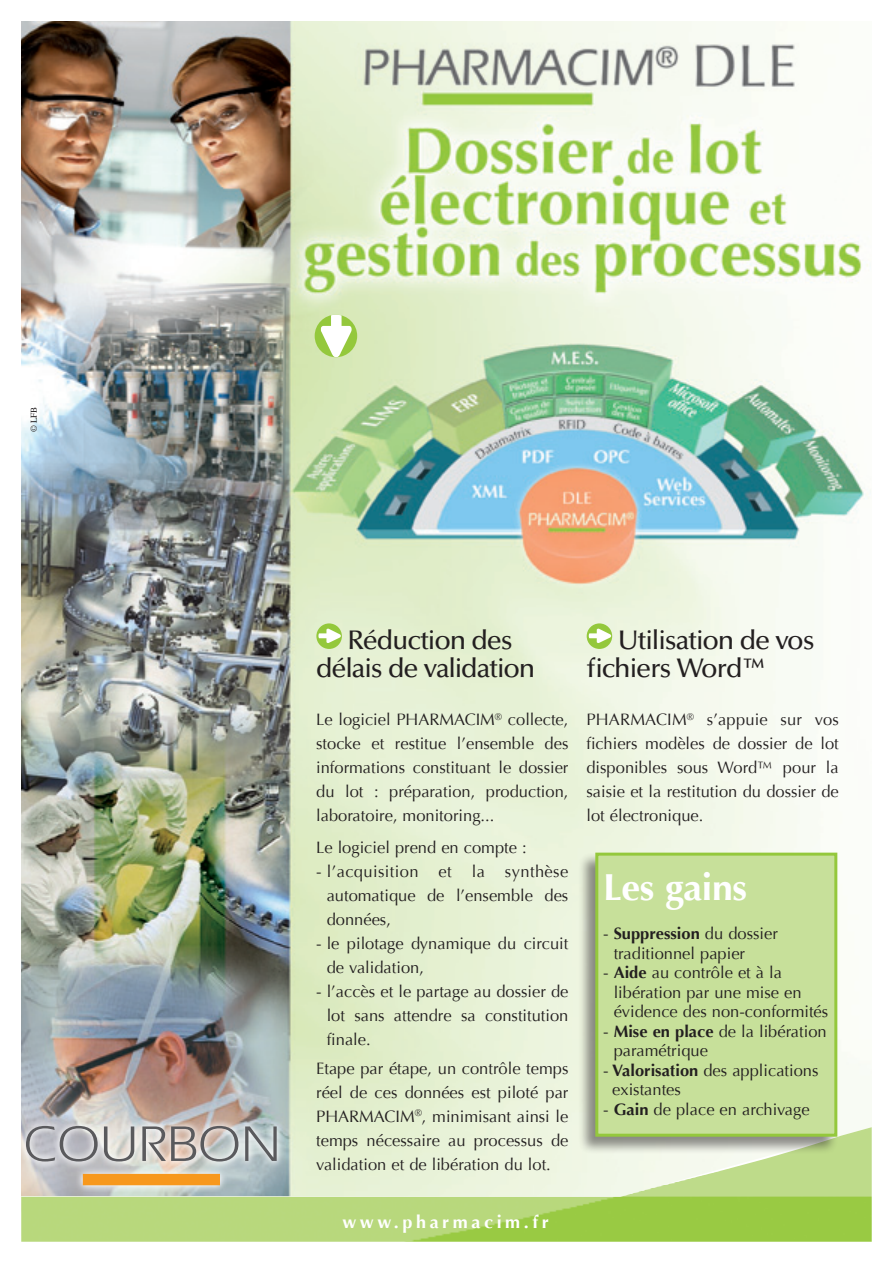
<style>
.page{position:relative;width:893px;height:1263px;background:#fff}
.page>*{position:absolute;margin:0;border:0;box-sizing:border-box;transform-origin:0 0}
.t1{font:700 37.5px "Optima";letter-spacing:-.01em;color:#fff}
.t2{font:500 27px/28.5px "Optima";letter-spacing:-.04em;color:#231f20;text-align:center}
.t3{font:700 18px "Optima";letter-spacing:.2em;color:#fff}
.t4{font:16.5px/24px "Optima";color:#231f20;text-align:justify}
.t5{font:9px "Times";color:#231f20}
.s1{font-weight:700}
</style>
<div class="page">
<img style="left:21px;top:21px;width:851px;height:1106px">
<img style="left:21px;top:1127px;width:851px;height:115px">
<svg style="left:21px;top:1116px;width:262px;height:76px;background:#c6c8c6"></svg>
<svg style="left:26px;top:1126px;width:72px;height:35px;background:#b1b1b6"></svg>
<svg style="left:104px;top:1126px;width:30px;height:35px"></svg>
<svg style="left:142px;top:1126px;width:96px;height:35px;background:#b5afac"></svg>
<svg style="left:245px;top:1126px;width:32px;height:35px"></svg>
<div style="left:83px;top:1174px;width:136px;height:11px;background:#f7981d"></div>
<div style="left:315px;top:315px;width:42px;height:42px;background:#94c83c;border-radius:50%"></div>
<svg style="left:321px;top:315px;width:31px;height:42px"></svg>
<svg style="left:316px;top:623px;width:26px;height:26px"></svg>
<svg style="left:318px;top:629px;width:23px;height:14px"></svg>
<div style="left:587px;top:623px;width:25px;height:26px;background:#94c83c;border-radius:50%"></div>
<svg style="left:589px;top:629px;width:22px;height:14px"></svg>
<div style="left:577px;top:852px;width:261px;height:301px;background:#231f20;opacity:.5"></div>
<div style="left:595px;top:853px;width:242px;height:284px;background:#c7e09a;border:3px solid #94c83c"></div>
<p class="t5" style="left:29px;top:432px;width:27px;rotate:-90deg">© LFB</p>
<h2 class="t2" style="left:316px;top:626px;width:221px">Réduction des délais de validation</h2>
<p class="t4" style="left:316px;top:708px;width:254px">Le logiciel PHARMACIM<sup>®</sup> collecte, stocke et restitue l’ensemble des informations constituant le dossier du lot : préparation, production, laboratoire, monitoring...</p>
<p class="t4" style="left:316px;top:836px;width:212px">Le logiciel prend en compte :</p>
<p class="t4" style="left:327px;top:860px;width:243px;text-indent:-11px">- l’acquisition et la synthèse automatique de l’ensemble des données,</p>
<p class="t4" style="left:327px;top:932px;width:243px;text-indent:-11px">- le pilotage dynamique du circuit de validation,</p>
<p class="t4" style="left:327px;top:980px;width:243px;text-indent:-11px">- l’accès et le partage au dossier de lot sans attendre sa constitution finale.</p>
<p class="t4" style="left:316px;top:1056px;width:254px">Etape par étape, un contrôle temps réel de ces données est piloté par PHARMACIM<sup>®</sup>, minimisant ainsi le temps nécessaire au processus de validation et de libération du lot.</p>
<p class="t3" style="left:342px;top:1212px;width:208px">www.pharmacim.fr</p>
<h2 class="t2" style="left:586px;top:626px;width:230px;text-align:left;text-indent:31px">Utilisation de vos fichiers Word™</h2>
<p class="t4" style="left:586px;top:708px;width:254px">PHARMACIM<sup>®</sup> s’appuie sur vos fichiers modèles de dossier de lot disponibles sous Word™ pour la saisie et la restitution du dossier de lot électronique.</p>
<h1 class="t1" style="left:603px;top:866px;width:145px">Les gains</h1>
<p class="t4" style="left:614px;top:924px;width:166px;line-height:19.5px;text-indent:-11px">- <span class="s1">Suppression</span> du dossier traditionnel papier</p>
<p class="t4" style="left:614px;top:963px;width:216px;line-height:19.5px;text-align:left;text-indent:-11px">- <span class="s1">Aide</span> au contrôle et à la libération par une mise en évidence des non-conformités</p>
<p class="t4" style="left:614px;top:1022px;width:215px;line-height:19.5px;text-indent:-11px">- <span class="s1">Mise en place</span> de la libération paramétrique</p>
<p class="t4" style="left:612px;top:1061px;width:208px;line-height:19.5px;text-indent:-9px">- <span class="s1">Valorisation</span> des applications existantes</p>
<p class="t4" style="left:603px;top:1097px;width:208px">- <span class="s1">Gain</span> de place en archivage</p>
</div>
